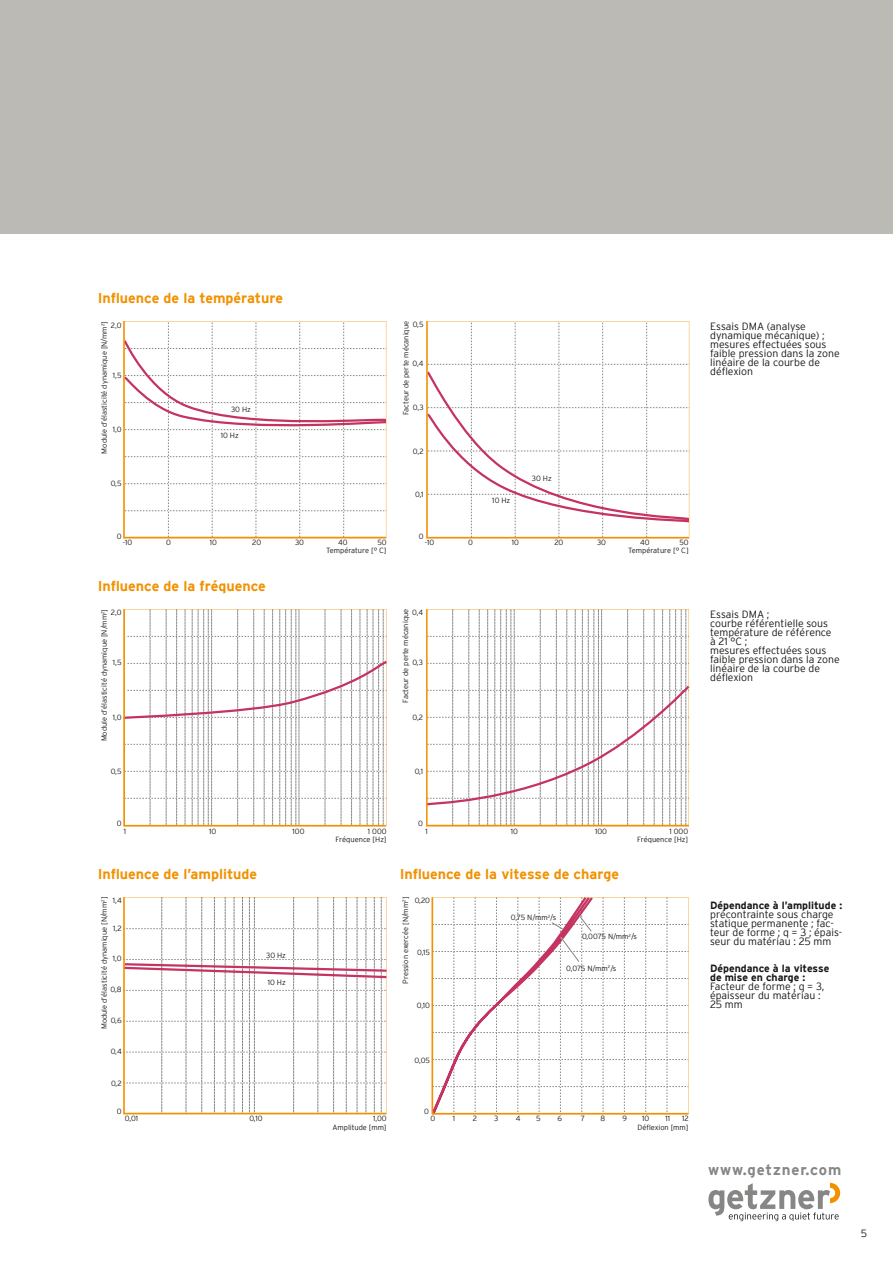
<style>
.page{position:relative;width:893px;height:1263px;background:#fff}
.page>*{position:absolute;margin:0;border:0;box-sizing:border-box;transform-origin:0 0}
.t1{font:700 15px "Interstate";letter-spacing:.055em;color:#868685}
.t2{font:700 14.25px "Interstate";color:#f29100}
.t3{font:300 10.5px/9px "Interstate";color:#171715}
.t4{font:700 10.5px/9px "Interstate";color:#171715}
.t5{font:300 7.5px "Interstate";color:#171715}
</style>
<div class="page">
<div style="left:0;top:0;width:893px;height:234px;background:#bbbab4"></div>
<svg style="left:708px;top:1183px;width:132px;height:38px"></svg>
<svg style="left:123px;top:321px;width:263px;height:217px"></svg>
<svg style="left:426px;top:321px;width:263px;height:217px"></svg>
<svg style="left:123px;top:609px;width:263px;height:217px"></svg>
<svg style="left:426px;top:609px;width:263px;height:217px"></svg>
<svg style="left:124px;top:897px;width:262px;height:217px"></svg>
<svg style="left:432px;top:897px;width:256px;height:217px"></svg>
<h2 class="t2" style="left:98px;top:290px;width:187px">Inluence de la température</h2>
<p class="t5" style="left:100px;top:454px;width:134px;rotate:-90deg">Module d’élasticité dynamique [N/mm<sup>2</sup>]</p>
<p class="t5" style="left:111px;top:321px;width:12px">2,0</p>
<p class="t5" style="left:113px;top:371px;width:10px">1,5</p>
<p class="t5" style="left:113px;top:425px;width:10px">1,0</p>
<p class="t5" style="left:111px;top:479px;width:12px">0,5</p>
<p class="t5" style="left:231px;top:406px;width:21px">30 Hz</p>
<p class="t5" style="left:221px;top:432px;width:19px">10 Hz</p>
<p class="t5" style="left:402px;top:415px;width:96px;rotate:-90deg">Facteur de perte mécanique</p>
<p class="t5" style="left:413px;top:321px;width:12px">0,5</p>
<p class="t5" style="left:413px;top:359px;width:13px">0,4</p>
<p class="t5" style="left:413px;top:403px;width:12px">0,3</p>
<p class="t5" style="left:413px;top:447px;width:12px">0,2</p>
<p class="t5" style="left:415px;top:490px;width:10px">0,1</p>
<p class="t5" style="left:492px;top:496px;width:19px">10 Hz</p>
<p class="t5" style="left:532px;top:474px;width:21px">30 Hz</p>
<p class="t5" style="left:117px;top:532px;width:6px">0</p>
<p class="t5" style="left:419px;top:532px;width:6px">0</p>
<p class="t5" style="left:123px;top:538px;width:11px">-10</p>
<p class="t5" style="left:166px;top:538px;width:6px">0</p>
<p class="t5" style="left:210px;top:538px;width:9px">10</p>
<p class="t5" style="left:252px;top:538px;width:10px">20</p>
<p class="t5" style="left:295px;top:538px;width:10px">30</p>
<p class="t5" style="left:338px;top:538px;width:11px">40</p>
<p class="t5" style="left:377px;top:538px;width:11px">50</p>
<p class="t5" style="left:425px;top:538px;width:11px">-10</p>
<p class="t5" style="left:468px;top:538px;width:6px">0</p>
<p class="t5" style="left:512px;top:538px;width:9px">10</p>
<p class="t5" style="left:554px;top:538px;width:10px">20</p>
<p class="t5" style="left:597px;top:538px;width:10px">30</p>
<p class="t5" style="left:640px;top:538px;width:11px">40</p>
<p class="t5" style="left:679px;top:538px;width:11px">50</p>
<h2 class="t2" style="left:98px;top:578px;width:170px">Inluence de la fréquence</h2>
<p class="t5" style="left:326px;top:546px;width:62px">Température [° C]</p>
<p class="t5" style="left:401px;top:703px;width:96px;rotate:-90deg">Facteur de perte mécanique</p>
<p class="t5" style="left:100px;top:741px;width:134px;rotate:-90deg">Module d’élasticité dynamique [N/mm<sup>2</sup>]</p>
<p class="t5" style="left:111px;top:609px;width:12px">2,0</p>
<p class="t5" style="left:412px;top:609px;width:13px">0,4</p>
<p class="t5" style="left:113px;top:658px;width:10px">1,5</p>
<p class="t5" style="left:412px;top:658px;width:12px">0,3</p>
<p class="t5" style="left:113px;top:713px;width:10px">1,0</p>
<p class="t5" style="left:412px;top:713px;width:12px">0,2</p>
<p class="t5" style="left:111px;top:767px;width:12px">0,5</p>
<p class="t5" style="left:415px;top:767px;width:10px">0,1</p>
<p class="t5" style="left:117px;top:819px;width:6px">0</p>
<p class="t5" style="left:418px;top:819px;width:6px">0</p>
<p class="t5" style="left:628px;top:546px;width:62px">Température [° C]</p>
<p class="t5" style="left:124px;top:827px;width:4px">1</p>
<p class="t5" style="left:209px;top:827px;width:9px">10</p>
<p class="t5" style="left:293px;top:827px;width:13px">100</p>
<p class="t5" style="left:425px;top:827px;width:4px">1</p>
<p class="t5" style="left:511px;top:827px;width:9px">10</p>
<p class="t5" style="left:595px;top:827px;width:13px">100</p>
<p class="t5" style="left:669px;top:827px;width:20px">1 000</p>
<p class="t5" style="left:368px;top:827px;width:20px">1 000</p>
<p class="t5" style="left:336px;top:835px;width:53px">Fréquence [Hz]</p>
<h2 class="t2" style="left:98px;top:866px;width:161px">Inluence de l’amplitude</h2>
<h2 class="t2" style="left:400px;top:866px;width:221px">Inluence de la vitesse de charge</h2>
<p class="t5" style="left:637px;top:835px;width:53px">Fréquence [Hz]</p>
<p class="t5" style="left:100px;top:1029px;width:134px;rotate:-90deg">Module d’élasticité dynamique [N/mm<sup>2</sup>]</p>
<p class="t5" style="left:401px;top:984px;width:89px;rotate:-90deg">Pression exercée [N/mm<sup>2</sup>]</p>
<p class="t5" style="left:113px;top:896px;width:10px">1,4</p>
<p class="t5" style="left:415px;top:896px;width:17px">0,20</p>
<p class="t5" style="left:113px;top:924px;width:10px">1,2</p>
<p class="t5" style="left:417px;top:948px;width:14px">0,15</p>
<p class="t5" style="left:266px;top:951px;width:21px">30 Hz</p>
<p class="t5" style="left:113px;top:954px;width:10px">1,0</p>
<p class="t5" style="left:268px;top:978px;width:19px">10 Hz</p>
<p class="t5" style="left:111px;top:985px;width:13px">0,8</p>
<p class="t5" style="left:417px;top:1001px;width:15px">0,10</p>
<p class="t5" style="left:111px;top:1016px;width:12px">0,6</p>
<p class="t5" style="left:111px;top:1047px;width:13px">0,4</p>
<p class="t5" style="left:111px;top:1079px;width:12px">0,2</p>
<p class="t5" style="left:414px;top:1056px;width:17px">0,05</p>
<p class="t5" style="left:511px;top:913px;width:47px">0,75 N/mm<sup>2</sup>/s</p>
<p class="t5" style="left:582px;top:932px;width:57px">0,0075 N/mm<sup>2</sup>/s</p>
<p class="t5" style="left:566px;top:964px;width:52px">0,075 N/mm<sup>2</sup>/s</p>
<p class="t5" style="left:117px;top:1107px;width:6px">0</p>
<p class="t5" style="left:424px;top:1107px;width:6px">0</p>
<p class="t5" style="left:125px;top:1114px;width:15px">0,01</p>
<p class="t5" style="left:249px;top:1114px;width:15px">0,10</p>
<p class="t5" style="left:373px;top:1114px;width:15px">1,00</p>
<p class="t5" style="left:430px;top:1114px;width:6px">0</p>
<p class="t5" style="left:453px;top:1114px;width:4px">1</p>
<p class="t5" style="left:473px;top:1114px;width:6px">2</p>
<p class="t5" style="left:494px;top:1114px;width:6px">3</p>
<p class="t5" style="left:516px;top:1114px;width:6px">4</p>
<p class="t5" style="left:536px;top:1114px;width:6px">5</p>
<p class="t5" style="left:557px;top:1114px;width:6px">6</p>
<p class="t5" style="left:581px;top:1114px;width:6px">7</p>
<p class="t5" style="left:601px;top:1114px;width:6px">8</p>
<p class="t5" style="left:623px;top:1114px;width:6px">9</p>
<p class="t5" style="left:642px;top:1114px;width:9px">10</p>
<p class="t5" style="left:665px;top:1114px;width:6px">11</p>
<p class="t5" style="left:682px;top:1114px;width:8px">12</p>
<p class="t5" style="left:332px;top:1123px;width:56px">Amplitude [mm]</p>
<p class="t5" style="left:637px;top:1123px;width:53px">Délexion [mm]</p>
<h3 class="t3" style="left:710px;top:322px;width:131px">Essais DMA (analyse dynamique mécanique) ; mesures effectuées sous faible pression dans la zone linéaire de la courbe de délexion</h3>
<h3 class="t3" style="left:710px;top:610px;width:131px">Essais DMA ;<br>courbe référentielle sous température de référence à 21 °C ;<br>mesures effectuées sous faible pression dans la zone linéaire de la courbe de délexion</h3>
<h3 class="t4" style="left:710px;top:902px;width:134px">Dépendance à l’amplitude :</h3>
<h3 class="t3" style="left:710px;top:910px;width:133px">précontrainte sous charge statique permanente ; fac&shy;teur de forme ; q = 3 ; épais&shy;seur du matériau : 25 mm</h3>
<h3 class="t4" style="left:710px;top:965px;width:121px">Dépendance à la vitesse de mise en charge :</h3>
<h3 class="t3" style="left:710px;top:982px;width:116px">Facteur de forme ; q = 3, épaisseur du matériau :<br>25 mm</h3>
<h1 class="t1" style="left:708px;top:1164px;width:135px">www.getzner.com</h1>
<h3 class="t3" style="left:861px;top:1229px;width:8px">5</h3>
</div>
